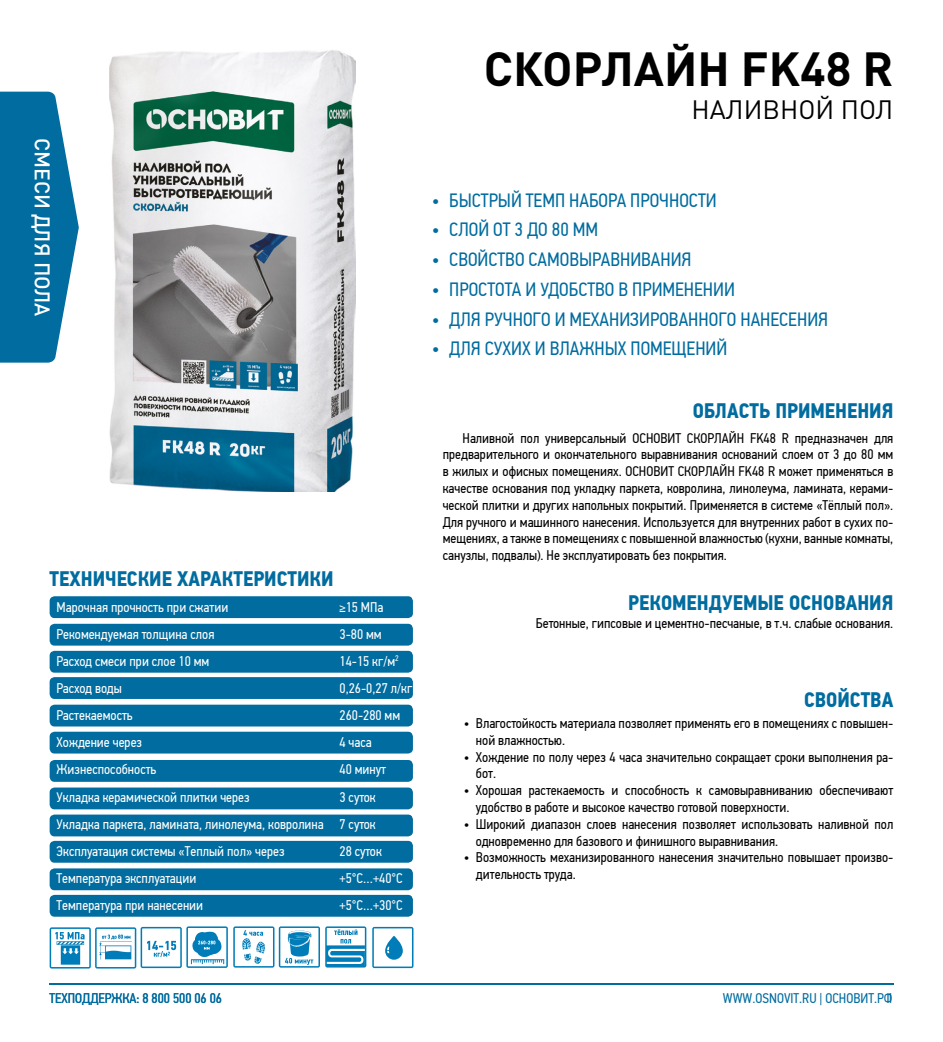
<style>
.page{position:relative;width:943px;height:1042px;background:#fff}
.page>*{position:absolute;margin:0;border:0;box-sizing:border-box;transform-origin:0 0}
.t1{font:700 47.25px "DIN Pro";color:#000}
.t2{font:26.25px "DIN Pro";color:#000}
.t3{font:700 21px "PF Din Text Cond Pro";color:#006c9f}
.t4{font:500 21px "DIN Pro";color:#fff}
.t5{font:19.25px "PF Din Text Cond Pro";color:#006c9f}
.t6{font:14px/16.8px "PF Din Text Cond Pro";color:#000}
.t7{font:14px/27.1px "PF Din Text Cond Pro";color:#fff;text-align:justify}
.t8{font:14px "PF Din Text Cond Pro";color:#006c9f}
</style>
<div class="page">
<hr style="left:50px;top:983px;width:844px;height:1px;background:#006c9f">
<svg style="left:372px;top:927px;width:41px;height:41px"></svg>
<svg style="left:50px;top:926px;width:316px;height:42px"></svg>
<img style="left:109px;top:50px;width:247px;height:442px">
<div style="left:50px;top:596px;width:363px;height:22px;background:#006c9f;border-radius:5px"></div>
<div style="left:50px;top:677px;width:363px;height:22px;background:#006c9f;border-radius:5px"></div>
<div style="left:50px;top:760px;width:363px;height:22px;background:#006c9f;border-radius:5px"></div>
<div style="left:50px;top:841px;width:363px;height:21px;background:#006c9f;border-radius:5px"></div>
<div style="left:50px;top:624px;width:363px;height:21px;background:#006c9f;border-radius:5px"></div>
<div style="left:50px;top:704px;width:363px;height:22px;background:#006c9f;border-radius:5px"></div>
<div style="left:50px;top:787px;width:363px;height:22px;background:#006c9f;border-radius:5px"></div>
<div style="left:50px;top:868px;width:363px;height:22px;background:#006c9f;border-radius:5px"></div>
<div style="left:50px;top:651px;width:363px;height:21px;background:#006c9f;border-radius:5px"></div>
<div style="left:50px;top:732px;width:363px;height:21px;background:#006c9f;border-radius:5px"></div>
<div style="left:50px;top:814px;width:363px;height:22px;background:#006c9f;border-radius:5px"></div>
<div style="left:50px;top:895px;width:363px;height:21px;background:#006c9f;border-radius:5px"></div>
<svg style="left:0;top:92px;width:79px;height:271px"></svg>
<h3 class="t4" style="left:57px;top:138px;width:180px;rotate:90deg">СМЕСИ ДЛЯ ПОЛА</h3>
<h3 class="t3" style="left:50px;top:566px;width:285px">ТЕХНИЧЕСКИЕ ХАРАКТЕРИСТИКИ</h3>
<p class="t7" style="left:57px;top:593px;width:173px">Марочная прочность при сжатии</p>
<p class="t7" style="left:339px;top:593px;width:45px">≥15 МПа</p>
<p class="t7" style="left:57px;top:620px;width:159px">Рекомендуемая толщина слоя</p>
<p class="t7" style="left:339px;top:620px;width:44px">3-80 мм</p>
<p class="t7" style="left:57px;top:647px;width:154px">Расход смеси при слое 10 мм</p>
<p class="t7" style="left:339px;top:647px;width:61px">14-15 кг/м<sup>2</sup></p>
<p class="t7" style="left:57px;top:675px;width:67px">Расход воды</p>
<p class="t7" style="left:339px;top:675px;width:74px">0,26-0,27 л/кг</p>
<p class="t7" style="left:57px;top:702px;width:78px">Растекаемость</p>
<p class="t7" style="left:339px;top:702px;width:62px">260-280 мм</p>
<p class="t7" style="left:57px;top:729px;width:87px">Хождение через</p>
<p class="t7" style="left:339px;top:729px;width:34px">4 часа</p>
<p class="t7" style="left:57px;top:756px;width:101px">Жизнеспособность</p>
<p class="t7" style="left:339px;top:756px;width:48px">40 минут</p>
<p class="t7" style="left:57px;top:783px;width:195px">Укладка керамической плитки через</p>
<p class="t7" style="left:57px;top:783px;width:320px;text-indent:283px">3 суток Укладка паркета, ламината, линолеума, ковролина 7 суток Эксплуатация системы «Теплый пол» через</p>
<p class="t7" style="left:339px;top:837px;width:44px">28 суток</p>
<p class="t7" style="left:57px;top:864px;width:141px">Температура эксплуатации</p>
<p class="t7" style="left:339px;top:864px;width:65px">+5°С…+40°С</p>
<p class="t7" style="left:57px;top:892px;width:148px">Температура при нанесении</p>
<p class="t7" style="left:339px;top:892px;width:65px">+5°С…+30°С</p>
<h1 class="t1" style="left:483px;top:37px;width:411px">СКОРЛАЙН FK48 R</h1>
<h2 class="t2" style="left:691px;top:92px;width:203px">НАЛИВНОЙ ПОЛ</h2>
<h3 class="t5" style="left:432px;top:189px;width:286px">• БЫСТРЫЙ ТЕМП НАБОРА ПРОЧНОСТИ</h3>
<h3 class="t5" style="left:432px;top:218px;width:168px">• СЛОЙ ОТ 3 ДО 80 ММ</h3>
<h3 class="t5" style="left:432px;top:248px;width:261px">• СВОЙСТВО САМОВЫРАВНИВАНИЯ</h3>
<h3 class="t5" style="left:432px;top:278px;width:304px">• ПРОСТОТА И УДОБСТВО В ПРИМЕНЕНИИ</h3>
<h3 class="t5" style="left:432px;top:308px;width:398px">• ДЛЯ РУЧНОГО И МЕХАНИЗИРОВАННОГО НАНЕСЕНИЯ</h3>
<h3 class="t5" style="left:432px;top:337px;width:297px">• ДЛЯ СУХИХ И ВЛАЖНЫХ ПОМЕЩЕНИЙ</h3>
<h3 class="t3" style="left:692px;top:398px;width:202px">ОБЛАСТЬ ПРИМЕНЕНИЯ</h3>
<p class="t6" style="left:442px;top:429px;width:452px;text-align:justify;text-indent:20px">Наливной пол универсальный ОСНОВИТ СКОРЛАЙН FK48 R предназначен для предварительного и окончательного выравнивания оснований слоем от 3 до 80 мм в жилых и офисных помещениях. ОСНОВИТ СКОРЛАЙН FK48 R может применяться в качестве основания под укладку паркета, ковролина, линолеума, ламината, керами&shy;ческой плитки и других напольных покрытий. Применяется в системе «Тёплый пол».<br>Для ручного и машинного нанесения. Используется для внутренних работ в сухих по&shy;мещениях, а также в помещениях с повышенной влажностью (кухни, ванные комнаты, санузлы, подвалы). Не эксплуатировать без покрытия.</p>
<h3 class="t3" style="left:628px;top:590px;width:266px">РЕКОМЕНДУЕМЫЕ ОСНОВАНИЯ</h3>
<p class="t6" style="left:536px;top:615px;width:359px">Бетонные, гипсовые и цементно-песчаные, в т.ч. слабые основания.</p>
<h3 class="t3" style="left:804px;top:687px;width:91px">СВОЙСТВА</h3>
<p class="t6" style="left:476px;top:715px;width:419px;text-indent:-12px">• Влагостойкость материала позволяет применять его в помещениях с повышен&shy;ной влажностью.</p>
<p class="t6" style="left:476px;top:748px;width:419px;text-indent:-12px">• Хождение по полу через 4 часа значительно сокращает сроки выполнения ра&shy;бот.</p>
<p class="t6" style="left:476px;top:782px;width:419px;text-indent:-12px">• Хорошая растекаемость и способность к самовыравниванию обеспечивают удобство в работе и высокое качество готовой поверхности.</p>
<p class="t6" style="left:476px;top:815px;width:419px;text-indent:-12px">• Широкий диапазон слоев нанесения позволяет использовать наливной пол одновременно для базового и финишного выравнивания.</p>
<p class="t6" style="left:476px;top:849px;width:419px;text-indent:-12px">• Возможность механизированного нанесения значительно повышает произво&shy;дительность труда.</p>
<p class="t8" style="left:50px;top:990px;width:174px">ТЕХПОДДЕРЖКА: 8 800 500 06 06</p>
<p class="t8" style="left:723px;top:990px;width:172px">WWW.OSNOVIT.RU | ОСНОВИТ.РФ1</p>
</div>
